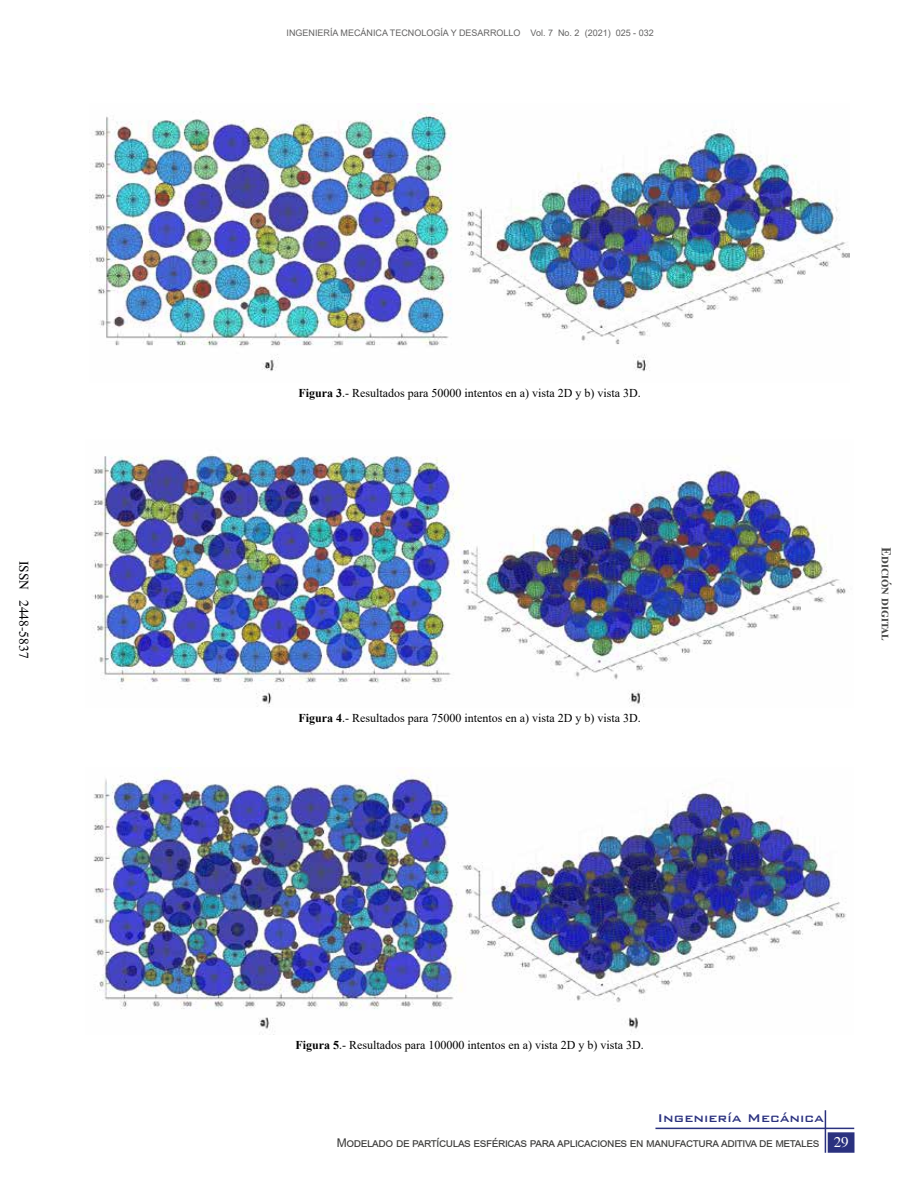
<style>
.page{position:relative;width:918px;height:1188px;background:#fff}
.page>*{position:absolute;margin:0;border:0;box-sizing:border-box;transform-origin:0 0}
.t1{font:500 15px "Bank Gothic BT";color:#2a317f}
.t2{font:15px "Times";color:#fff}
.t3{font:700 13.5px "Times New Roman";color:#4a4a49}
.t4{font:13.5px "Times";color:#020203}
.t5{font:12px "Times New Roman";color:#000}
.t6{font:12px "Arial";letter-spacing:-.03em;color:#3c3c3b}
.t7{font:9px "Arial";color:#646363}
.s1{font-weight:700}
</style>
<div class="page">
<div style="left:828px;top:1132px;width:27px;height:21px;background:#2a317f;border:2px solid #2a317f"></div>
<hr style="left:825px;top:1110px;width:1px;height:43px;background:#2a317f">
<hr style="left:655px;top:1128px;width:199px;height:1px;background:#2a317f">
<img style="left:89px;top:103px;width:761px;height:269px">
<img style="left:92px;top:455px;width:754px;height:252px">
<img style="left:93px;top:767px;width:753px;height:264px">
<p class="t4" style="left:32px;top:561px;width:99px;rotate:90deg">ISSN 2448-5837</p>
<p class="t7" style="left:287px;top:26px;width:369px">INGENIERÍA MECÁNICA TECNOLOGÍA Y DESARROLLO Vol. 7 No. 2 (2021) 025 - 032</p>
<p class="t5" style="left:298px;top:384px;width:344px"><span class="s1">Figura 3</span>.- Resultados para 50000 intentos en a) vista 2D y b) vista 3D.</p>
<p class="t5" style="left:298px;top:710px;width:344px"><span class="s1">Figura 4</span>.- Resultados para 75000 intentos en a) vista 2D y b) vista 3D.</p>
<p class="t3" style="left:896px;top:547px;width:95px;rotate:90deg">Edición digital</p>
<p class="t5" style="left:295px;top:1036px;width:350px"><span class="s1">Figura 5</span>.- Resultados para 100000 intentos en a) vista 2D y b) vista 3D.</p>
<p class="t1" style="left:658px;top:1109px;width:168px">Ingeniería Mecánica</p>
<p class="t6" style="left:337px;top:1134px;width:484px">Modelado de partículas esféricas para aplicaciones en manufactura aditiva de metales</p>
<p class="t2" style="left:834px;top:1134px;width:16px">29</p>
</div>
